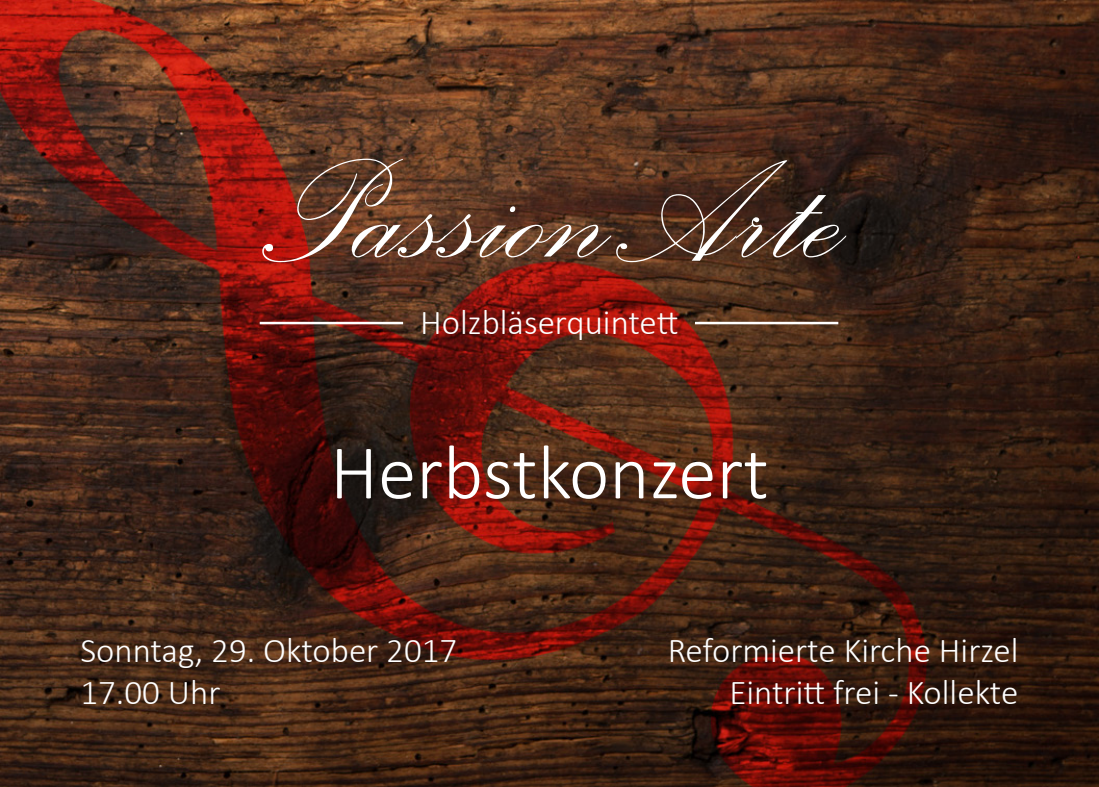
<style>
.page{position:relative;width:1099px;height:787px;background:#fff}
.page>*{position:absolute;margin:0;border:0;box-sizing:border-box;transform-origin:0 0}
.t1{font:185px "Palace Script";color:#fff}
.t2{font:300 77.5px "Calibri";color:#fff}
.t3{font:300 35px/42px "Calibri";color:#fff;text-align:right}
</style>
<div class="page">
<img style="left:0;top:0;width:1098px;height:786px">
<hr style="left:260px;top:322px;width:143px;height:2px;background:#fff">
<hr style="left:695px;top:322px;width:143px;height:2px;background:#fff">
<h1 class="t1" style="left:253px;top:134px;width:593px">PassionArte</h1>
<p class="t3" style="left:420px;top:304px;width:260px">Holzbläserquintett</p>
<h2 class="t2" style="left:330px;top:440px;width:440px">Herbstkonzert</h2>
<p class="t3" style="left:80px;top:632px;width:378px;text-align:left">Sonntag, 29. Oktober 2017<br>17.00 Uhr</p>
<p class="t3" style="left:667px;top:632px;width:352px">Reformierte Kirche Hirzel<br>Eintritt frei - Kollekte</p>
</div>
